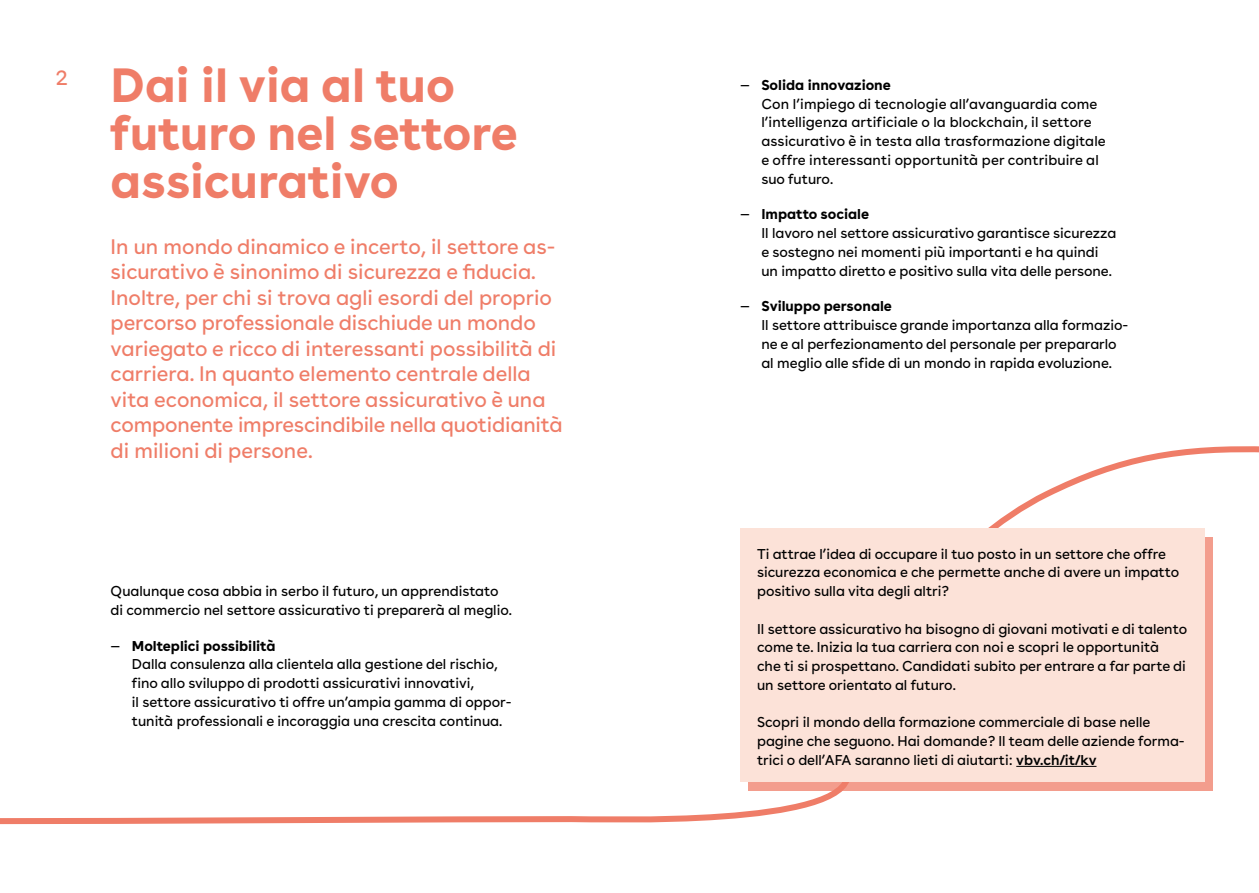
<style>
.page{position:relative;width:1259px;height:893px;background:#fff}
.page>*{position:absolute;margin:0;border:0;box-sizing:border-box;transform-origin:0 0}
.t1{font:700 48px/48px "Buenos Aires";color:#ef7d68}
.t2{font:21px/25.5px "Buenos Aires";color:#ef7d68}
.t3{font:14.25px/18.8px "Buenos Aires";letter-spacing:-.005em;color:#000}
.s1{font-weight:700}
.s2{font-weight:600}
</style>
<div class="page">
<svg style="left:0;top:446px;width:1259px;height:379px"></svg>
<div style="left:748px;top:537px;width:464px;height:253px;background:#f39d8d"></div>
<div style="left:740px;top:528px;width:464px;height:254px;background:#fce2d8"></div>
<hr style="left:1016px;top:766px;width:80px;height:1px;background:#000">
<h2 class="t2" style="left:55px;top:63px;width:14px">2</h2>
<h1 class="t1" style="left:111px;top:56px;width:409px">Dai il via al tuo futuro nel settore assicurativo</h1>
<p class="t2" style="left:111px;top:232px;width:453px">In un mondo dinamico e incerto, il settore as&shy;sicurativo è sinonimo di sicurezza e fiducia.<br>Inoltre, per chi si trova agli esordi del proprio percorso professionale dischiude un mondo variegato e ricco di interessanti possibilità di carriera. In quanto elemento centrale della vita economica, il settore assicurativo è una componente imprescindibile nella quotidianità di milioni di persone.</p>
<p class="t3" style="left:111px;top:580px;width:403px">Qualunque cosa abbia in serbo il futuro, un apprendistato di commercio nel settore assicurativo ti preparerà al meglio.</p>
<p class="t3" style="left:132px;top:635px;width:381px;text-indent:-21px">— <span class="s1">Molteplici possibilità<br></span>Dalla consulenza alla clientela alla gestione del rischio, fino allo sviluppo di prodotti assicurativi innovativi,<br>il settore assicurativo ti offre un’ampia gamma di oppor&shy;tunità professionali e incoraggia una crescita continua.</p>
<p class="t3" style="left:761px;top:74px;width:346px;text-indent:-21px">— <span class="s1">Solida innovazione<br></span>Con l’impiego di tecnologie all’avanguardia come l’intelligenza artificiale o la blockchain, il settore assicurativo è in testa alla trasformazione digitale e offre interessanti opportunità per contribuire al suo futuro.</p>
<p class="t3" style="left:761px;top:204px;width:356px;text-indent:-21px">— <span class="s1">Impatto sociale<br></span>Il lavoro nel settore assicurativo garantisce sicurezza e sostegno nei momenti più importanti e ha quindi un impatto diretto e positivo sulla vita delle persone.</p>
<p class="t3" style="left:761px;top:296px;width:368px;text-indent:-21px">— <span class="s1">Sviluppo personale<br></span>Il settore attribuisce grande importanza alla formazio&shy;ne e al perfezionamento del personale per prepararlo al meglio alle sfide di un mondo in rapida evoluzione.</p>
<p class="t3" style="left:757px;top:543px;width:423px">Ti attrae l’idea di occupare il tuo posto in un settore che offre sicurezza economica e che permette anche di avere un impatto positivo sulla vita degli altri?</p>
<p class="t3" style="left:757px;top:618px;width:431px">Il settore assicurativo ha bisogno di giovani motivati e di talento come te. Inizia la tua carriera con noi e scopri le opportunità<br>che ti si prospettano. Candidati subito per entrare a far parte di un settore orientato al futuro.</p>
<p class="t3" style="left:757px;top:712px;width:429px">Scopri il mondo della formazione commerciale di base nelle pagine che seguono. Hai domande? Il team delle aziende forma&shy;trici o dell’AFA saranno lieti di aiutarti: <span class="s2">vbv.ch/it/kv</span></p>
</div>
